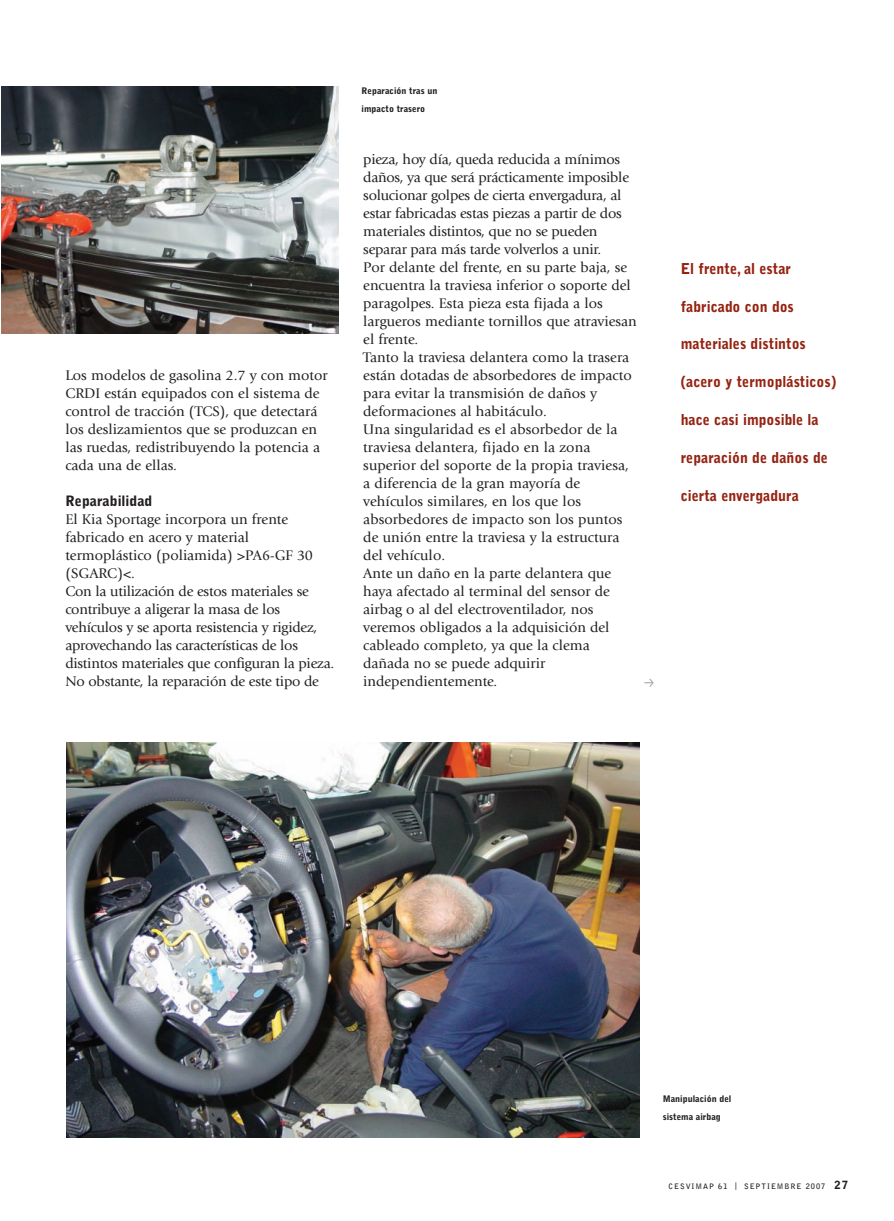
<style>
.page{position:relative;width:894px;height:1221px;background:#fff}
.page>*{position:absolute;margin:0;border:0;box-sizing:border-box;transform-origin:0 0}
.t1{font:900 15px "Bell Gothic";color:#952312;scale:.95 1}
.t2{font:14.55px/18px "Giovanni";color:#231f20}
.t3{font:900 14.25px "Bell Gothic";color:#231f20}
.t4{font:900 9px/18px "Bell Gothic";color:#231f20}
.t5{font:700 7.5px "Bell Gothic";letter-spacing:.13em;color:#231f20}
.s1{font-weight:900;font-size:11.25px}
</style>
<div class="page">
<img style="left:1px;top:86px;width:653px;height:1052px">
<p class="t2" style="left:65px;top:367px;width:264px">Los modelos de gasolina 2.7 y con motor CRDI están equipados con el sistema de control de tracción (TCS), que detectará los deslizamientos que se produzcan en las ruedas, redistribuyendo la potencia a cada una de ellas.</p>
<p class="t3" style="left:65px;top:495px;width:89px">Reparabilidad</p>
<p class="t2" style="left:65px;top:511px;width:270px">El Kia Sportage incorpora un frente fabricado en acero y material termoplástico (poliamida) &gt;PA6-GF 30 (SGARC)&lt;.<br>Con la utilización de estos materiales se contribuye a aligerar la masa de los vehículos y se aporta resistencia y rigidez, aprovechando las características de los distintos materiales que configuran la pieza.<br>No obstante, la reparación de este tipo de</p>
<p class="t4" style="left:361px;top:83px;width:77px">Reparación tras un impacto trasero</p>
<p class="t2" style="left:363px;top:151px;width:275px">pieza, hoy día, queda reducida a mínimos daños, ya que será prácticamente imposible solucionar golpes de cierta envergadura, al estar fabricadas estas piezas a partir de dos materiales distintos, que no se pueden separar para más tarde volverlos a unir.<br>Por delante del frente, en su parte baja, se encuentra la traviesa inferior o soporte del paragolpes. Esta pieza esta fijada a los largueros mediante tornillos que atraviesan el frente.<br>Tanto la traviesa delantera como la trasera están dotadas de absorbedores de impacto para evitar la transmisión de daños y deformaciones al habitáculo.<br>Una singularidad es el absorbedor de la traviesa delantera, fijado en la zona superior del soporte de la propia traviesa, a diferencia de la gran mayoría de vehículos similares, en los que los absorbedores de impacto son los puntos de unión entre la traviesa y la estructura del vehículo.<br>Ante un daño en la parte delantera que haya afectado al terminal del sensor de airbag o al del electroventilador, nos veremos obligados a la adquisición del cableado completo, ya que la clema dañada no se puede adquirir independientemente.</p>
<p class="t1" style="left:680px;top:263px;width:117px">El frente, al estar</p>
<p class="t1" style="left:680px;top:300px;width:121px">fabricado con dos</p>
<p class="t1" style="left:680px;top:338px;width:133px">materiales distintos</p>
<p class="t1" style="left:680px;top:376px;width:165px">(acero y termoplásticos)</p>
<p class="t1" style="left:680px;top:414px;width:146px">hace casi imposible la</p>
<p class="t1" style="left:680px;top:452px;width:156px">reparación de daños de</p>
<p class="t1" style="left:680px;top:489px;width:126px">cierta envergadura</p>
<p class="t4" style="left:662px;top:1090px;width:70px">Manipulación del sistema airbag</p>
<p class="t5" style="left:668px;top:1182px;width:181px">CESVIMAP 61 | SEPTIEMBRE 2007 <span class="s1">27</span></p>
</div>
